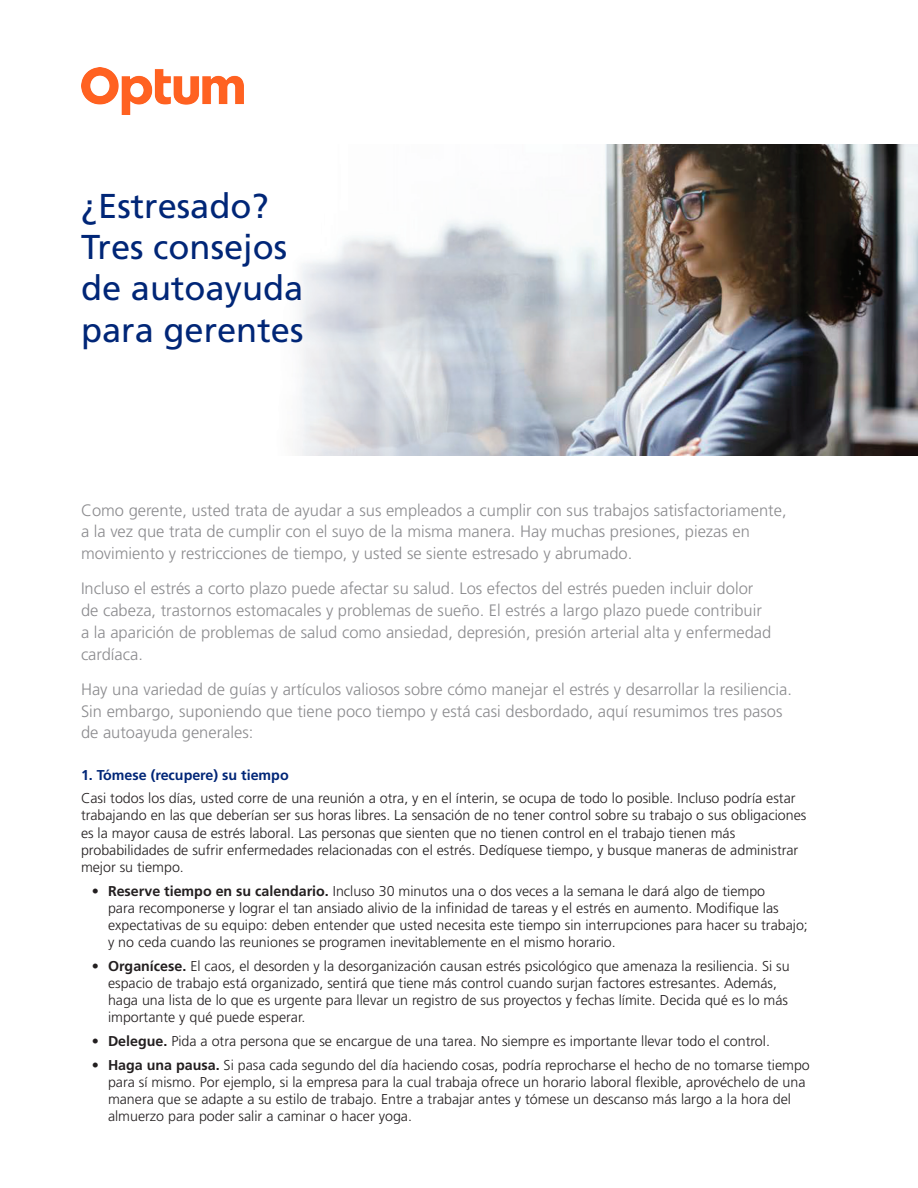
<style>
.page{position:relative;width:918px;height:1188px;background:#fff}
.page>*{position:absolute;margin:0;border:0;box-sizing:border-box;transform-origin:0 0}
.Headline-subhead{font:34.5px/41.4px "Frutiger LT Std";color:#002677}
.Headline-subhead-2{font:300 16.5px/21.8px "Frutiger LT Std";color:#8c8c8f}
.Headline-subhead-3{font:300 14.25px/17.1px "Frutiger LT Std";color:#231f20}
.Headline-subhead-4{font:700 14.25px "Frutiger LT Std";color:#002677}
.s1{font-weight:700}
</style>
<div class="page">
<img style="left:299px;top:144px;width:619px;height:311px">
<img style="left:81px;top:68px;width:163px;height:47px">
<p class="Headline-subhead" style="left:81px;top:185px;width:224px">¿Estresado?<br>Tres consejos de autoayuda para gerentes</p>
<p class="Headline-subhead-2" style="left:81px;top:499px;width:707px">Como gerente, usted trata de ayudar a sus empleados a cumplir con sus trabajos satisfactoriamente, a la vez que trata de cumplir con el suyo de la misma manera. Hay muchas presiones, piezas en movimiento y restricciones de tiempo, y usted se siente estresado y abrumado.</p>
<p class="Headline-subhead-2" style="left:81px;top:578px;width:692px">Incluso el estrés a corto plazo puede afectar su salud. Los efectos del estrés pueden incluir dolor de cabeza, trastornos estomacales y problemas de sueño. El estrés a largo plazo puede contribuir a la aparición de problemas de salud como ansiedad, depresión, presión arterial alta y enfermedad cardíaca.</p>
<p class="Headline-subhead-2" style="left:81px;top:679px;width:713px">Hay una variedad de guías y artículos valiosos sobre cómo manejar el estrés y desarrollar la resiliencia.<br>Sin embargo, suponiendo que tiene poco tiempo y está casi desbordado, aquí resumimos tres pasos de autoayuda generales:</p>
<p class="Headline-subhead-4" style="left:81px;top:766px;width:209px">1. Tómese (recupere) su tiempo</p>
<p class="Headline-subhead-3" style="left:81px;top:790px;width:727px">Casi todos los días, usted corre de una reunión a otra, y en el ínterin, se ocupa de todo lo posible. Incluso podría estar trabajando en las que deberían ser sus horas libres. La sensación de no tener control sobre su trabajo o sus obligaciones es la mayor causa de estrés laboral. Las personas que sienten que no tienen control en el trabajo tienen más probabilidades de sufrir enfermedades relacionadas con el estrés. Dedíquese tiempo, y busque maneras de administrar mejor su tiempo.</p>
<p class="Headline-subhead-3" style="left:108px;top:882px;width:701px;text-indent:-16px">• <span class="s1">Reserve tiempo en su calendario.</span> Incluso 30 minutos una o dos veces a la semana le dará algo de tiempo<br>para recomponerse y lograr el tan ansiado alivio de la infinidad de tareas y el estrés en aumento. Modifique las expectativas de su equipo: deben entender que usted necesita este tiempo sin interrupciones para hacer su trabajo; y no ceda cuando las reuniones se programen inevitablemente en el mismo horario.</p>
<p class="Headline-subhead-3" style="left:108px;top:958px;width:683px;text-indent:-16px">• <span class="s1">Organícese.</span> El caos, el desorden y la desorganización causan estrés psicológico que amenaza la resiliencia. Si su espacio de trabajo está organizado, sentirá que tiene más control cuando surjan factores estresantes. Además, haga una lista de lo que es urgente para llevar un registro de sus proyectos y fechas límite. Decida qué es lo más importante y qué puede esperar.</p>
<p class="Headline-subhead-3" style="left:92px;top:1033px;width:680px">• <span class="s1">Delegue.</span> Pida a otra persona que se encargue de una tarea. No siempre es importante llevar todo el control.</p>
<p class="Headline-subhead-3" style="left:108px;top:1057px;width:703px;text-indent:-16px">• <span class="s1">Haga una pausa.</span> Si pasa cada segundo del día haciendo cosas, podría reprocharse el hecho de no tomarse tiempo para sí mismo. Por ejemplo, si la empresa para la cual trabaja ofrece un horario laboral flexible, aprovéchelo de una manera que se adapte a su estilo de trabajo. Entre a trabajar antes y tómese un descanso más largo a la hora del almuerzo para poder salir a caminar o hacer yoga.</p>
</div>
